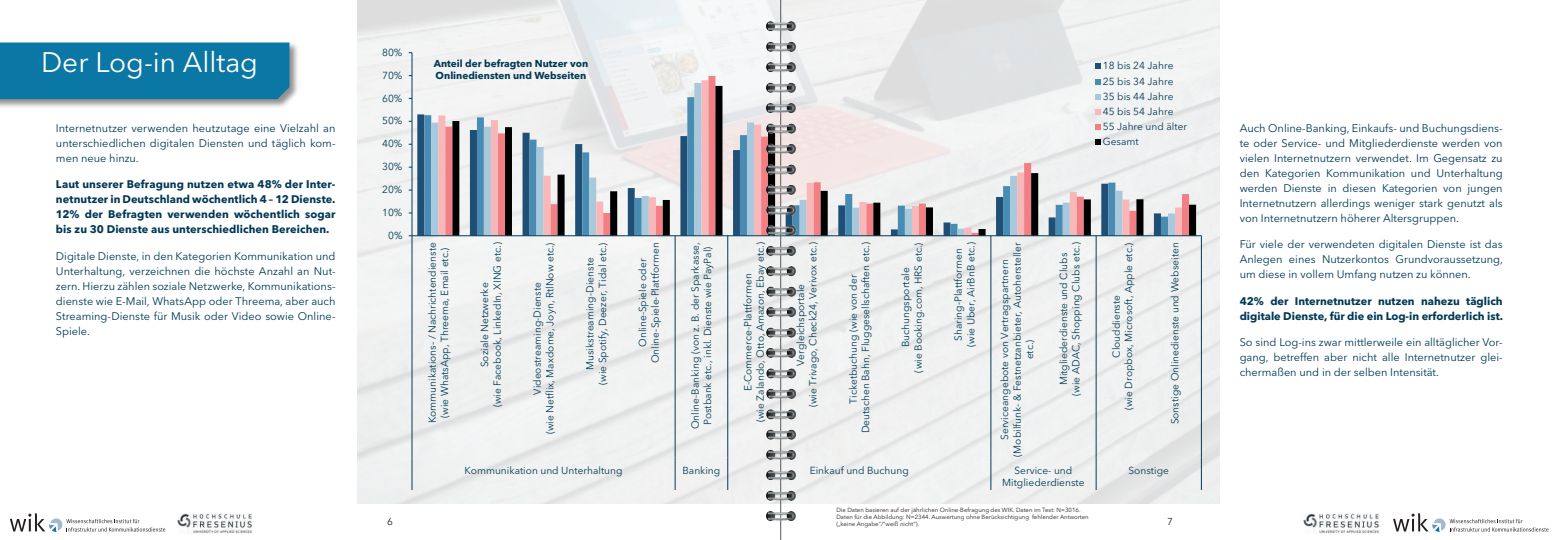
<style>
.page{position:relative;width:1560px;height:540px;background:#fff}
.page>*{position:absolute;margin:0;border:0;box-sizing:border-box;transform-origin:0 0}
.t1{font:28px "Avenir Next LT Pro";color:#fff}
.t2{font:11px/15px "Avenir Next LT Pro";color:#003955;text-align:justify}
.t3{font:700 11px/15px "Avenir Next LT Pro";color:#003955;text-align:justify}
.t4{font:10.2px/12.5px "Avenir Next LT Pro";color:#023c56;text-align:center}
.t5{font:700 10px/12px "Avenir Next LT Pro";color:#003955}
.t6{font:10px "Avenir Next LT Pro";color:#231f20}
.t7{font:6px/7.2px "Avenir Next LT Pro";color:#231f20}
</style>
<div class="page">
<svg style="left:1393px;top:513px;width:155px;height:19px"></svg>
<img style="left:1303px;top:513px;width:76px;height:20px">
<svg style="left:10px;top:513px;width:155px;height:19px"></svg>
<img style="left:177px;top:513px;width:76px;height:20px">
<img style="left:357px;top:0;width:862px;height:503px">
<div style="left:0;top:41px;width:299px;height:68px;background:#231f20;opacity:.5"></div>
<div style="left:0;top:43px;width:289px;height:56px;background:#0b77a4"></div>
<svg style="left:445px;top:76px;width:744px;height:159px;fill:#f2f0f0"></svg>
<svg style="left:452px;top:86px;width:744px;height:149px"></svg>
<hr style="left:412px;top:53px;width:1px;height:183px;background:#023c56">
<hr style="left:412px;top:235px;width:789px;height:1px;background:#023c56">
<hr style="left:412px;top:236px;width:1px;height:221px;background:#023c56">
<hr style="left:675px;top:236px;width:1px;height:221px;background:#023c56">
<hr style="left:727px;top:236px;width:1px;height:221px;background:#023c56">
<hr style="left:990px;top:236px;width:1px;height:221px;background:#023c56">
<hr style="left:1095px;top:236px;width:1px;height:221px;background:#023c56">
<hr style="left:1201px;top:236px;width:1px;height:221px;background:#023c56">
<hr style="left:412px;top:457px;width:1px;height:33px;background:#023c56">
<hr style="left:675px;top:457px;width:1px;height:33px;background:#023c56">
<hr style="left:727px;top:457px;width:1px;height:33px;background:#023c56">
<hr style="left:990px;top:457px;width:1px;height:33px;background:#023c56">
<hr style="left:1095px;top:457px;width:1px;height:33px;background:#023c56">
<hr style="left:1201px;top:457px;width:1px;height:33px;background:#023c56">
<svg style="left:1095px;top:64px;width:5px;height:5px"></svg>
<svg style="left:1095px;top:79px;width:5px;height:5px"></svg>
<svg style="left:1095px;top:94px;width:5px;height:5px"></svg>
<svg style="left:1095px;top:109px;width:5px;height:6px"></svg>
<svg style="left:1095px;top:124px;width:5px;height:6px"></svg>
<svg style="left:1095px;top:139px;width:5px;height:6px"></svg>
<hr style="left:780px;top:0;width:1px;height:540px;background:#57585a">
<img style="left:757px;top:0;width:47px;height:532px">
<h1 class="t1" style="left:41px;top:46px;width:218px">Der Log-in Alltag</h1>
<p class="t2" style="left:56px;top:121px;width:281px">Internetnutzer verwenden heutzutage eine Vielzahl an unterschiedlichen digitalen Diensten und täglich kom&shy;men neue hinzu.</p>
<p class="t3" style="left:56px;top:177px;width:281px">Laut unserer Befragung nutzen etwa 48% der Inter&shy;netnutzer in Deutschland wöchentlich 4 – 12 Dienste.<br>12% der Befragten verwenden wöchentlich sogar bis zu 30 Dienste aus unterschiedlichen Bereichen.</p>
<p class="t2" style="left:56px;top:248px;width:281px">Digitale Dienste, in den Kategorien Kommunikation und Unterhaltung, verzeichnen die höchste Anzahl an Nut&shy;zern. Hierzu zählen soziale Netzwerke, Kommunikations&shy;dienste wie E-Mail, WhatsApp oder Threema, aber auch Streaming-Dienste für Musik oder Video sowie Online-Spiele.</p>
<p class="t4" style="left:382px;top:46px;width:22px">80%</p>
<p class="t4" style="left:382px;top:69px;width:22px">70%</p>
<p class="t4" style="left:382px;top:92px;width:22px">60%</p>
<p class="t4" style="left:382px;top:115px;width:22px">50%</p>
<p class="t4" style="left:382px;top:137px;width:22px">40%</p>
<p class="t4" style="left:382px;top:160px;width:22px">30%</p>
<p class="t4" style="left:382px;top:183px;width:22px">20%</p>
<p class="t4" style="left:382px;top:206px;width:22px">10%</p>
<p class="t4" style="left:388px;top:229px;width:16px">0%</p>
<p class="t5" style="left:434px;top:57px;width:156px">Anteil der befragten Nutzer von<br>Onlinediensten und Webseiten</p>
<p class="t4" style="left:1103px;top:58px;width:86px;line-height:15.2px;text-align:left">18 bis 24 Jahre<br>25 bis 34 Jahre<br>35 bis 44 Jahre<br>45 bis 54 Jahre<br>55 Jahre und älter<br>Gesamt</p>
<p class="t4" style="left:426px;top:423px;width:182px;rotate:-90deg">Kommunikations- / Nachrichtendienste (wie WhatsApp, Threema, Email etc.)</p>
<p class="t4" style="left:478px;top:407px;width:167px;rotate:-90deg">Soziale Netzwerke<br>(wie Facebook, LinkedIn, XING etc.)</p>
<p class="t4" style="left:531px;top:434px;width:193px;rotate:-90deg">Videostreaming-Dienste<br>(wie Netflix, Maxdome, Joyn, RtlNow etc.)</p>
<p class="t4" style="left:584px;top:385px;width:144px;rotate:-90deg">Musikstreaming-Dienste<br>(wie Spotify, Deezer, Tidal etc.)</p>
<p class="t4" style="left:636px;top:363px;width:122px;rotate:-90deg">Online-Spiele oder<br>Online-Spiele-Plattformen</p>
<p class="t4" style="left:689px;top:429px;width:188px;rotate:-90deg">Online-Banking (von z. B. der Sparkasse,<br>Postbank etc., inkl. Dienste wie PayPal)</p>
<p class="t4" style="left:741px;top:422px;width:181px;rotate:-90deg">E-Commerce-Plattformen<br>(wie Zalando, Otto, Amazon, Ebay etc.)</p>
<p class="t4" style="left:794px;top:407px;width:166px;rotate:-90deg">Vergleichsportale<br>(wie Trivago, Check24, Verivox etc.)</p>
<p class="t4" style="left:847px;top:433px;width:192px;rotate:-90deg">Ticketbuchung (wie von der<br>Deutschen Bahn, Fluggesellschaften etc.)</p>
<p class="t4" style="left:899px;top:373px;width:132px;rotate:-90deg">Buchungsportale<br>(wie Booking.com, HRS etc.)</p>
<p class="t4" style="left:952px;top:347px;width:106px;rotate:-90deg">Sharing-Plattformen (wie Uber, AirBnB etc.)</p>
<p class="t4" style="left:998px;top:457px;width:216px;rotate:-90deg">Serviceangebote von Vertragspartnern (Mobilfunk- &amp; Festnetzanbieter, Autohersteller etc.)</p>
<p class="t4" style="left:1057px;top:396px;width:155px;rotate:-90deg">Mitgliederdienste und Clubs (wie ADAC, Shopping Clubs etc.)</p>
<p class="t4" style="left:1110px;top:410px;width:169px;rotate:-90deg">Clouddienste<br>(wie Dropbox, Microsoft, Apple etc.)</p>
<p class="t4" style="left:1169px;top:424px;width:184px;rotate:-90deg">Sonstige Onlinedienste und Webseiten</p>
<p class="t4" style="left:464px;top:464px;width:160px">Kommunikation und Unterhaltung</p>
<p class="t4" style="left:682px;top:464px;width:39px">Banking</p>
<p class="t4" style="left:810px;top:464px;width:101px">Einkauf und Buchung</p>
<p class="t4" style="left:1002px;top:464px;width:84px">Service- und<br>Mitgliederdienste</p>
<p class="t4" style="left:1128px;top:464px;width:42px">Sonstige</p>
<p class="t7" style="left:836px;top:506px;width:254px">Die Daten basieren auf der jährlichen Online-Befragung des WIK. Daten im Text: N=3016.<br>Daten für die Abbildung: N=2344. Auswertung ohne Berücksichtigung fehlender Antworten („keine Angabe“/“weiß nicht“).</p>
<p class="t6" style="left:387px;top:516px;width:7px">6</p>
<p class="t6" style="left:1167px;top:516px;width:7px">7</p>
<p class="t2" style="left:1239px;top:121px;width:264px">Auch Online-Banking, Einkaufs- und Buchungsdiens&shy;te oder Service- und Mitgliederdienste werden von vielen Internetnutzern verwendet. Im Gegensatz zu den Kategorien Kommunikation und Unterhaltung werden Dienste in diesen Kategorien von jungen Internetnutzern allerdings weniger stark genutzt als von Internetnutzern höherer Altersgruppen.</p>
<p class="t2" style="left:1239px;top:237px;width:265px">Für viele der verwendeten digitalen Dienste ist das Anlegen eines Nutzerkontos Grundvoraussetzung, um diese in vollem Umfang nutzen zu können.</p>
<p class="t3" style="left:1239px;top:293px;width:265px">42% der Internetnutzer nutzen nahezu täglich digitale Dienste, für die ein Log-in erforderlich ist.</p>
<p class="t2" style="left:1239px;top:335px;width:264px">So sind Log-ins zwar mittlerweile ein alltäglicher Vor&shy;gang, betreffen aber nicht alle Internetnutzer glei&shy;chermaßen und in der selben Intensität.</p>
</div>
